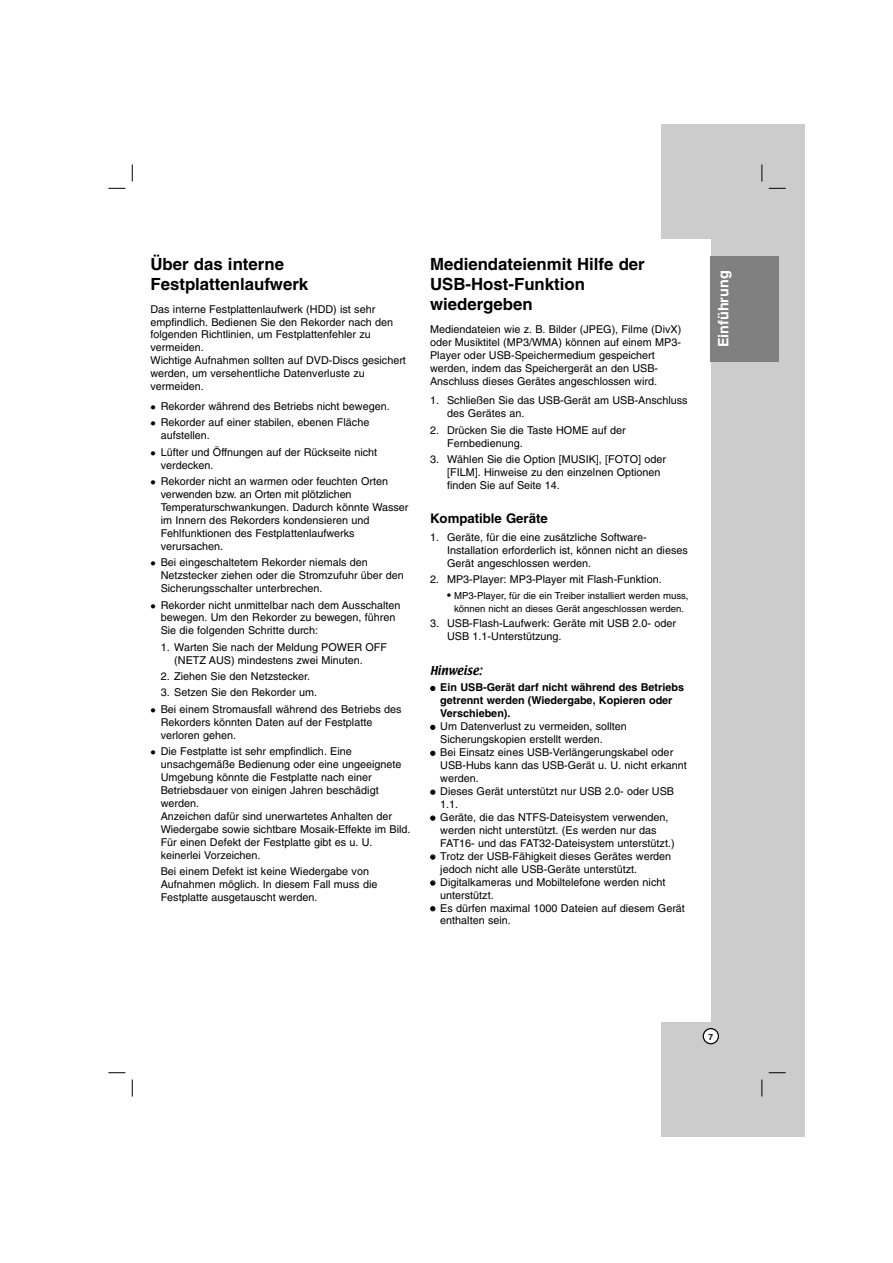
<style>
.page{position:relative;width:893px;height:1263px;background:#fff}
.page>*{position:absolute;margin:0;border:0;box-sizing:border-box;transform-origin:0 0}
.t1{font:700 16.8px/20.1px "Helvetica";color:#000}
.t2{font:700 14.4px "Helvetica";color:#fff}
.t3{font:700 13.2px "Helvetica";color:#000}
.t4{font:10.8px/12.9px "Helvetica";color:#000}
.t5{font:700 10.8px/12.9px "Helvetica";color:#000}
.t6{font:10.8px "Textile";color:#000}
.t7{font:9.6px/12.1px "Helvetica";color:#000;text-align:center}
.t8{font:700 8.4px "Helvetica";color:#000}
.s1{font-size:10.8px}
</style>
<div class="page">
<div style="left:661px;top:124px;width:143px;height:1013px;background:#ccc"></div>
<div style="left:601px;top:239px;width:109px;height:783px;background:#fff"></div>
<svg style="left:702px;top:1028px;width:17px;height:16px"></svg>
<div style="left:710px;top:256px;width:68px;height:106px;background:#808080"></div>
<svg style="left:132px;top:165px;width:1px;height:17px"></svg>
<svg style="left:761px;top:165px;width:1px;height:17px"></svg>
<svg style="left:132px;top:1080px;width:1px;height:17px"></svg>
<svg style="left:761px;top:1080px;width:1px;height:17px"></svg>
<svg style="left:108px;top:188px;width:17px;height:1px"></svg>
<svg style="left:768px;top:188px;width:17px;height:1px"></svg>
<svg style="left:108px;top:1072px;width:17px;height:1px"></svg>
<svg style="left:768px;top:1072px;width:17px;height:1px"></svg>
<h1 class="t1" style="left:150px;top:255px;width:159px">Über das interne<br>Festplattenlaufwerk</h1>
<p class="t4" style="left:150px;top:303px;width:257px">Das interne Festplattenlaufwerk (HDD) ist sehr empfindlich. Bedienen Sie den Rekorder nach den folgenden Richtlinien, um Festplattenfehler zu vermeiden.<br>Wichtige Aufnahmen sollten auf DVD-Discs gesichert werden, um versehentliche Datenverluste zu vermeiden.</p>
<p class="t4" style="left:161px;top:399px;width:230px;line-height:16.4px">Rekorder während des Betriebs nicht bewegen.<br>Rekorder auf einer stabilen, ebenen Fläche</p>
<p class="t4" style="left:161px;top:428px;width:218px;line-height:16.4px">aufstellen.<br>Lüfter und Öffnungen auf der Rückseite nicht</p>
<p class="t4" style="left:161px;top:458px;width:229px;line-height:16.4px">verdecken.<br>Rekorder nicht an warmen oder feuchten Orten</p>
<p class="t4" style="left:161px;top:489px;width:249px">verwenden bzw. an Orten mit plötzlichen Temperaturschwankungen. Dadurch könnte Wasser im Innern des Rekorders kondensieren und Fehlfunktionen des Festplattenlaufwerks verursachen.</p>
<p class="t4" style="left:161px;top:557px;width:245px">Bei eingeschaltetem Rekorder niemals den<br>Netzstecker ziehen oder die Stromzufuhr über den<br>Sicherungsschalter unterbrechen.</p>
<p class="t4" style="left:161px;top:599px;width:241px">Rekorder nicht unmittelbar nach dem Ausschalten bewegen. Um den Rekorder zu bewegen, führen<br>Sie die folgenden Schritte durch:</p>
<p class="t4" style="left:174px;top:642px;width:214px;text-indent:-14px">1. Warten Sie nach der Meldung POWER OFF (NETZ AUS) mindestens zwei Minuten.</p>
<p class="t4" style="left:161px;top:671px;width:151px">2. Ziehen Sie den Netzstecker.</p>
<p class="t4" style="left:161px;top:686px;width:242px;line-height:16.4px">3. Setzen Sie den Rekorder um.<br>Bei einem Stromausfall während des Betriebs des</p>
<p class="t4" style="left:161px;top:717px;width:213px">Rekorders könnten Daten auf der Festplatte verloren gehen.</p>
<p class="t4" style="left:161px;top:746px;width:251px">Die Festplatte ist sehr empfindlich. Eine unsachgemäße Bedienung oder eine ungeeignete Umgebung könnte die Festplatte nach einer Betriebsdauer von einigen Jahren beschädigt werden.<br>Anzeichen dafür sind unerwartetes Anhalten der Wiedergabe sowie sichtbare Mosaik-Effekte im Bild.<br>Für einen Defekt der Festplatte gibt es u. U. keinerlei Vorzeichen.</p>
<p class="t4" style="left:161px;top:866px;width:218px">Bei einem Defekt ist keine Wiedergabe von<br>Aufnahmen möglich. In diesem Fall muss die<br>Festplatte ausgetauscht werden.</p>
<h1 class="t1" style="left:430px;top:255px;width:216px">Mediendateienmit Hilfe der<br>USB-Host-Funktion wiedergeben</h1>
<p class="t4" style="left:430px;top:324px;width:253px">Mediendateien wie z. B. Bilder (JPEG), Filme (DivX) oder Musiktitel (MP3/WMA) können auf einem MP3- Player oder USB-Speichermedium gespeichert werden, indem das Speichergerät an den USB-Anschluss dieses Gerätes angeschlossen wird.</p>
<p class="t4" style="left:447px;top:395px;width:242px;text-indent:-17px">1. Schließen Sie das USB-Gerät am USB-Anschluss des Gerätes an.</p>
<p class="t4" style="left:447px;top:424px;width:180px;text-indent:-17px">2. Drücken Sie die Taste HOME auf der<br>Fernbedienung.</p>
<p class="t4" style="left:447px;top:454px;width:220px;text-indent:-17px">3. Wählen Sie die Option [MUSIK], [FOTO] oder [FILM]. Hinweise zu den einzelnen Optionen finden Sie auf Seite 14.</p>
<p class="t3" style="left:430px;top:514px;width:119px">Kompatible Geräte</p>
<p class="t4" style="left:447px;top:532px;width:242px;text-indent:-17px">1. Geräte, für die eine zusätzliche Software-<br>Installation erforderlich ist, können nicht an dieses<br>Gerät angeschlossen werden.</p>
<p class="t4" style="left:430px;top:574px;width:233px">2. MP3-Player: MP3-Player mit Flash-Funktion.</p>
<p class="t7" style="left:447px;top:591px;width:243px"><span class="s1">•</span> MP3-Player, für die ein Treiber installiert werden muss, können nicht an dieses Gerät angeschlossen werden.</p>
<p class="t4" style="left:447px;top:618px;width:230px;text-indent:-17px">3. USB-Flash-Laufwerk: Geräte mit USB 2.0- oder<br>USB 1.1-Unterstützung.</p>
<p class="t6" style="left:430px;top:664px;width:53px">Hinweise:</p>
<p class="t5" style="left:440px;top:682px;width:245px">Ein USB-Gerät darf nicht während des Betriebs getrennt werden (Wiedergabe, Kopieren oder<br>Verschieben).</p>
<p class="t4" style="left:440px;top:721px;width:248px">Um Datenverlust zu vermeiden, sollten Sicherungskopien erstellt werden.<br>Bei Einsatz eines USB-Verlängerungskabel oder USB-Hubs kann das USB-Gerät u. U. nicht erkannt werden.<br>Dieses Gerät unterstützt nur USB 2.0- oder USB 1.1.<br>Geräte, die das NTFS-Dateisystem verwenden, werden nicht unterstützt. (Es werden nur das FAT16- und das FAT32-Dateisystem unterstützt.)<br>Trotz der USB-Fähigkeit dieses Gerätes werden jedoch nicht alle USB-Geräte unterstützt.<br>Digitalkameras und Mobiltelefone werden nicht unterstützt.<br>Es dürfen maximal 1000 Dateien auf diesem Gerät enthalten sein.</p>
<h2 class="t2" style="left:718px;top:347px;width:78px;rotate:-90deg">Einführung</h2>
<p class="t8" style="left:708px;top:1034px;width:6px">7</p>
</div>
